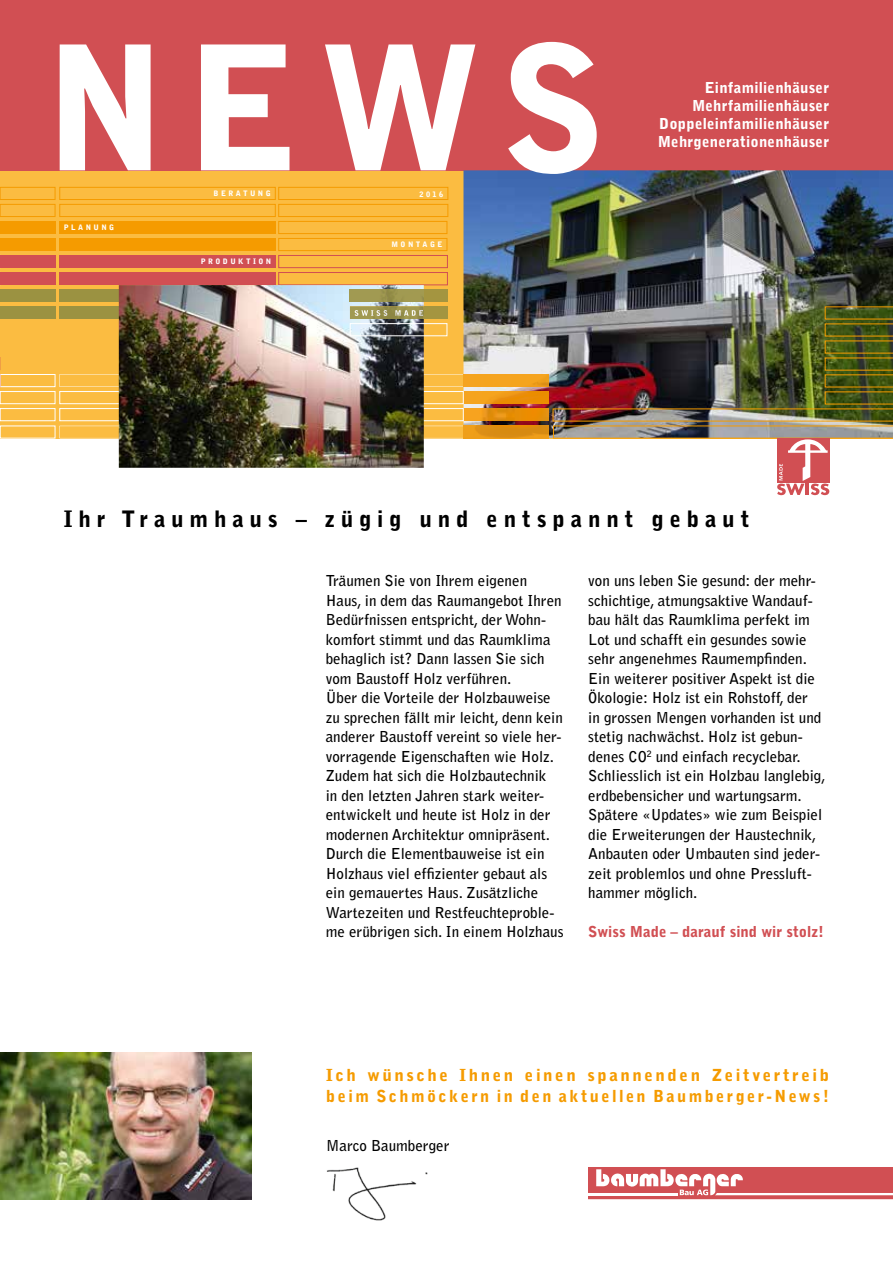
<style>
.page{position:relative;width:893px;height:1263px;background:#fff}
.page>*{position:absolute;margin:0;border:0;box-sizing:border-box;transform-origin:0 0}
.t1{font:900 171.45px "Bell Gothic";color:#fff}
.t2{font:900 22.5px "Bell Gothic";letter-spacing:.26em;color:#000}
.t3{font:900 16.5px/21px "Bell Gothic";letter-spacing:.15em;color:#f59b00}
.t4{font:700 15px/19.5px "Bell Gothic";color:#000}
.t5{font:900 15px/18px "Bell Gothic";letter-spacing:.015em;color:#fff;text-align:right}
.t6{font:900 15px "Bell Gothic";color:#d14f53}
.t7{font:900 7.5px "Bell Gothic";letter-spacing:.325em;color:#fff}
</style>
<div class="page">
<div style="left:0;top:170px;width:893px;height:268px;background:#fbbc41"></div>
<div style="left:0;top:0;width:893px;height:170px;background:#d14f53"></div>
<img style="left:463px;top:170px;width:430px;height:268px">
<div style="left:60px;top:289px;width:67px;height:13px;background:#9b9241"></div>
<div style="left:0;top:289px;width:55px;height:13px;background:#9b9241"></div>
<div style="left:278px;top:187px;width:170px;height:13px;border:1px solid #f59b00"></div>
<div style="left:60px;top:187px;width:216px;height:13px;border:1px solid #f59b00"></div>
<div style="left:0;top:187px;width:55px;height:13px;border:1px solid #f59b00"></div>
<svg style="left:60px;top:374px;width:403px;height:13px"></svg>
<div style="left:0;top:374px;width:55px;height:13px;border:1px solid #fff"></div>
<img style="left:463px;top:374px;width:86px;height:13px">
<img style="left:463px;top:408px;width:86px;height:13px">
<img style="left:463px;top:391px;width:86px;height:13px">
<div style="left:60px;top:306px;width:67px;height:13px;background:#9b9241"></div>
<div style="left:0;top:306px;width:55px;height:13px;background:#9b9241"></div>
<div style="left:278px;top:204px;width:170px;height:13px;border:1px solid #f59b00"></div>
<div style="left:60px;top:204px;width:216px;height:13px;border:1px solid #f59b00"></div>
<div style="left:0;top:204px;width:55px;height:13px;border:1px solid #f59b00"></div>
<div style="left:60px;top:391px;width:403px;height:13px;border:1px solid #fff"></div>
<div style="left:0;top:391px;width:55px;height:13px;border:1px solid #fff"></div>
<div style="left:60px;top:221px;width:216px;height:13px;background:#f59b00"></div>
<div style="left:0;top:221px;width:55px;height:13px;background:#f59b00"></div>
<div style="left:278px;top:255px;width:170px;height:13px;border:1px solid #d14f53"></div>
<div style="left:60px;top:408px;width:403px;height:13px;border:1px solid #fff"></div>
<div style="left:0;top:408px;width:55px;height:13px;border:1px solid #fff"></div>
<div style="left:60px;top:238px;width:216px;height:13px;background:#f59b00"></div>
<div style="left:0;top:238px;width:55px;height:13px;background:#f59b00"></div>
<div style="left:278px;top:272px;width:170px;height:13px;border:1px solid #d14f53"></div>
<svg style="left:60px;top:426px;width:403px;height:12px"></svg>
<hr style="left:463px;top:438px;width:86px;height:1px;background:#f69f00">
<img style="left:463px;top:426px;width:86px;height:12px">
<div style="left:60px;top:255px;width:216px;height:13px;background:#d14f53"></div>
<div style="left:0;top:255px;width:55px;height:13px;background:#d14f53"></div>
<div style="left:278px;top:221px;width:169px;height:13px;border:1px solid #f59b00"></div>
<div style="left:60px;top:272px;width:216px;height:13px;background:#d14f53"></div>
<div style="left:0;top:272px;width:55px;height:13px;background:#d14f53"></div>
<div style="left:278px;top:238px;width:169px;height:13px;border:1px solid #f59b00"></div>
<svg style="left:588px;top:1167px;width:305px;height:32px"></svg>
<hr style="left:588px;top:1193px;width:90px;height:2px;background:#fff">
<img style="left:553px;top:307px;width:340px;height:188px">
<img style="left:0;top:1052px;width:251px;height:147px">
<img style="left:326px;top:1167px;width:102px;height:54px">
<svg style="left:0;top:357px;width:1px;height:30px"></svg>
<img style="left:119px;top:285px;width:305px;height:183px">
<div style="left:350px;top:323px;width:97px;height:13px;border:1px solid #fff"></div>
<div style="left:424px;top:306px;width:23px;height:13px;background:#a49540"></div>
<img style="left:350px;top:306px;width:74px;height:13px">
<img style="left:355px;top:310px;width:68px;height:6px">
<div style="left:424px;top:289px;width:23px;height:13px;background:#a49540"></div>
<img style="left:350px;top:289px;width:74px;height:13px">
<h1 class="t1" style="left:43px;top:9px;width:563px">NEWS</h1>
<p class="t7" style="left:64px;top:223px;width:52px">PLANUNG</p>
<p class="t7" style="left:214px;top:189px;width:59px">BERATUNG</p>
<p class="t7" style="left:419px;top:190px;width:25px">2016</p>
<p class="t7" style="left:201px;top:257px;width:72px">PRODUKTION</p>
<p class="t7" style="left:391px;top:240px;width:53px">MONTAGE</p>
<p class="t5" style="left:658px;top:79px;width:173px">Einfamilienhäuser<br>Mehrfamilienhäuser<br>Doppeleinfamilienhäuser<br>Mehrgenerationenhäuser</p>
<h2 class="t2" style="left:64px;top:505px;width:687px">Ihr Traumhaus – zügig und entspannt gebaut</h2>
<p class="t4" style="left:326px;top:571px;width:239px">Träumen Sie von Ihrem eigenen Haus, in dem das Raumangebot Ihren Bedürfnissen entspricht, der Wohn&shy;komfort stimmt und das Raumklima behaglich ist? Dann lassen Sie sich vom Baustoff Holz verführen.<br>Über die Vorteile der Holzbauweise zu sprechen fällt mir leicht, denn kein anderer Baustoff vereint so viele her&shy;vorragende Eigenschaften wie Holz.<br>Zudem hat sich die Holzbautechnik<br>in den letzten Jahren stark weiter&shy;entwickelt und heute ist Holz in der modernen Architektur omnipräsent.<br>Durch die Elementbauweise ist ein Holzhaus viel effizienter gebaut als ein gemauertes Haus. Zusätzliche Wartezeiten und Restfeuchteproble&shy;me erübrigen sich. In einem Holzhaus</p>
<p class="t4" style="left:588px;top:571px;width:239px">von uns leben Sie gesund: der mehr&shy;schichtige, atmungsaktive Wandauf&shy;bau hält das Raumklima perfekt im Lot und schafft ein gesundes sowie sehr angenehmes Raumempfinden.<br>Ein weiterer positiver Aspekt ist die Ökologie: Holz ist ein Rohstoff, der<br>in grossen Mengen vorhanden ist und stetig nachwächst. Holz ist gebun&shy;denes CO<sup>2</sup> und einfach recyclebar.<br>Schliesslich ist ein Holzbau langlebig, erdbebensicher und wartungsarm.<br>Spätere «Updates» wie zum Beispiel die Erweiterungen der Haustechnik, Anbauten oder Umbauten sind jeder&shy;zeit problemlos und ohne Pressluft&shy;hammer möglich.</p>
<p class="t6" style="left:588px;top:923px;width:237px">Swiss Made – darauf sind wir stolz!</p>
<p class="t3" style="left:326px;top:1065px;width:504px">Ich wünsche Ihnen einen spannenden Zeitvertreib beim Schmöckern in den aktuellen Baumberger-News!</p>
<p class="t4" style="left:326px;top:1135px;width:125px">Marco Baumberger</p>
</div>
